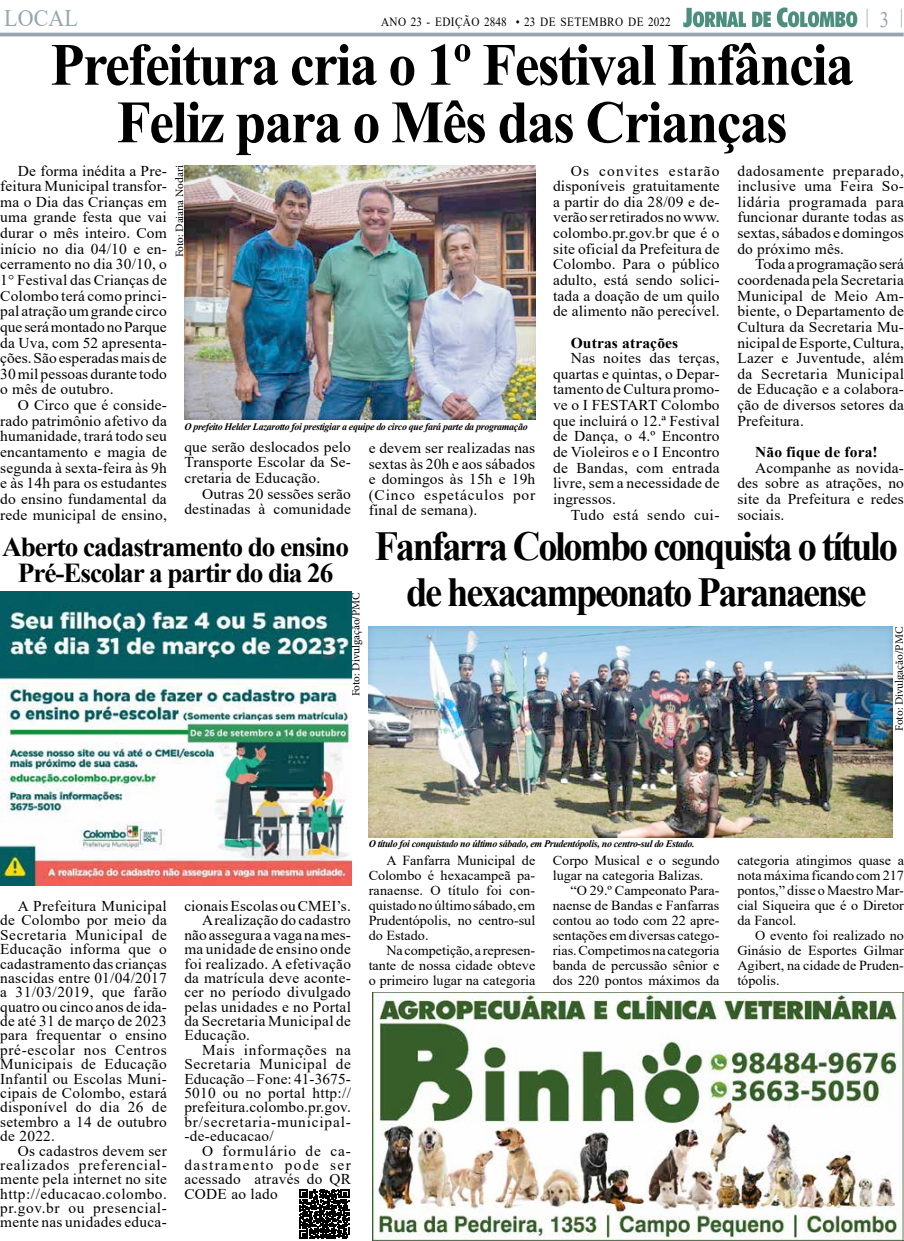
<style>
.page{position:relative;width:904px;height:1241px;background:#fff}
.page>*{position:absolute;margin:0;border:0;box-sizing:border-box;transform-origin:0 0}
.t1{font:700 60px/57.5px "Times New Roman";letter-spacing:-.03em;color:#000;text-align:center;scale:.93 1}
.t2{font:700 41.25px/46.1px "Times New Roman";letter-spacing:-.06em;color:#000;text-align:center;scale:.93 1}
.t3{font:700 27.25px/26.1px "Times New Roman";letter-spacing:-.04em;color:#000;text-align:center}
.t4{font:23.62px "Times New Roman";letter-spacing:.005em;color:#95a6b0;scale:.93 1}
.t5{font:22.12px "Times New Roman";color:#95a6b0;scale:.83 1}
.t6{font:20.12px "Times New Roman";color:#95a6b0;scale:.92 1}
.t7{font:15px/15.6px "Times New Roman";letter-spacing:.01em;color:#000;text-align:justify}
.t8{font:700 15px "Times New Roman";letter-spacing:.01em;color:#000}
.t9{font:15px "Times New Roman";letter-spacing:.055em;color:#000}
.t10{font:15px "Times New Roman";letter-spacing:.04em;color:#000}
.t11{font:15px "Times New Roman";letter-spacing:.095em;color:#000}
.t12{font:15px "Times New Roman";letter-spacing:.03em;color:#000}
.t13{font:15px "Times New Roman";letter-spacing:.045em;color:#000}
.t14{font:15px "Times New Roman";letter-spacing:.06em;color:#000}
.t15{font:13.75px/15px "Times New Roman";color:#000;text-align:justify}
.t16{font:12.5px "Times New Roman";letter-spacing:.035em;color:#000;scale:.9 1}
.t17{font:11.25px "Minion Pro";color:#000}
.t18{font:italic 700 10px "Times New Roman";letter-spacing:-.03em;color:#000}
</style>
<div class="page">
<hr style="left:0;top:33px;width:903px;height:3px;background:#95a6b0">
<svg style="left:683px;top:7px;width:174px;height:20px"></svg>
<div style="left:184px;top:164px;width:353px;height:257px;background:#fff;opacity:.75"></div>
<img style="left:0;top:592px;width:351px;height:293px">
<svg style="left:300px;top:1189px;width:49px;height:49px"></svg>
<div style="left:368px;top:625px;width:525px;height:214px;background:#fff;opacity:.75"></div>
<img style="left:372px;top:992px;width:532px;height:248px">
<h3 class="t4" style="left:4px;top:1px;width:81px">LOCAL</h3>
<h3 class="t6" style="left:865px;top:2px;width:5px">|</h3>
<h3 class="t6" style="left:899px;top:2px;width:5px">|</h3>
<h3 class="t5" style="left:879px;top:4px;width:13px">3</h3>
<p class="t16" style="left:381px;top:13px;width:323px">ANO 23 - EDIÇÃO 2848 • 23 DE SETEMBRO DE 2022</p>
<h1 class="t1" style="left:50px;top:34px;width:865px">Prefeitura cria o 1º Festival Infância<br>Feliz para o Mês das Crianças</h1>
<p class="t7" style="left:0;top:162px;width:168px;text-indent:18px">De forma inédita a Pre&shy;feitura Municipal transfor&shy;ma o Dia das Crianças em uma grande festa que vai durar o mês inteiro. Com início no dia 04/10 e en&shy;cerramento no dia 30/10, o 1° Festival das Crianças de Colombo terá como princi&shy;pal atração um grande circo que será montado no Parque da Uva, com 52 apresenta&shy;ções. São esperadas mais de 30 mil pessoas durante todo o mês de outubro.</p>
<p class="t7" style="left:0;top:396px;width:168px;text-indent:18px">O Circo que é conside&shy;rado patrimônio afetivo da humanidade, trará todo seu encantamento e magia de segunda à sexta-feira às 9h e às 14h para os estudantes do ensino fundamental da rede municipal de ensino,</p>
<p class="t17" style="left:172px;top:257px;width:94px;rotate:-90deg">Foto: Daiana Nodari</p>
<p class="t18" style="left:184px;top:419px;width:345px">O prefeito Helder Lazarotto foi prestigiar a equipe do circo que fará parte da programação</p>
<p class="t7" style="left:184px;top:438px;width:168px">que serão deslocados pelo Transporte Escolar da Se&shy;cretaria de Educação.</p>
<p class="t7" style="left:184px;top:485px;width:168px;text-align:right">Outras 20 sessões serão destinadas à comunidade</p>
<p class="t7" style="left:369px;top:439px;width:168px">e devem ser realizadas nas sextas às 20h e aos sábados e domingos às 15h e 19h (Cinco espetáculos por final de semana).</p>
<p class="t7" style="left:553px;top:162px;width:168px;text-indent:18px">Os convites estarão disponíveis gratuitamente a partir do dia 28/09 e de&shy;verão ser retirados no www. colombo.pr.gov.br que é o site oficial da Prefeitura de Colombo. Para o público adulto, está sendo solici&shy;tada a doação de um quilo de alimento não perecível.</p>
<p class="t8" style="left:570px;top:331px;width:109px">Outras atrações</p>
<p class="t7" style="left:553px;top:350px;width:168px;text-indent:18px">Nas noites das terças, quartas e quintas, o Depar&shy;tamento de Cultura promo&shy;ve o I FESTART Colombo que incluirá o 12.ª Festival de Dança, o 4.º Encontro de Violeiros e o I Encontro de Bandas, com entrada livre, sem a necessidade de ingressos.</p>
<p class="t12" style="left:570px;top:504px;width:150px">Tudo está sendo cui-</p>
<p class="t7" style="left:737px;top:162px;width:168px">dadosamente preparado, inclusive uma Feira So&shy;lidária programada para funcionar durante todas as sextas, sábados e domingos do próximo mês.</p>
<p class="t7" style="left:737px;top:256px;width:168px;text-indent:18px">Toda a programação será coordenada pela Secretaria Municipal de Meio Am&shy;biente, o Departamento de Cultura da Secretaria Mu&shy;nicipal de Esporte, Cultura, Lazer e Juventude, além da Secretaria Municipal de Educação e a colabora&shy;ção de diversos setores da Prefeitura.</p>
<p class="t8" style="left:755px;top:441px;width:124px">Não fique de fora!</p>
<p class="t7" style="left:737px;top:459px;width:168px;text-indent:18px">Acompanhe as novida&shy;des sobre as atrações, no site da Prefeitura e redes sociais.</p>
<h3 class="t3" style="left:2px;top:533px;width:348px">Aberto cadastramento do ensino<br>Pré-Escolar a partir do dia 26</h3>
<p class="t17" style="left:348px;top:696px;width:105px;rotate:-90deg">Foto: Divulgação/PMC</p>
<h2 class="t2" style="left:375px;top:522px;width:564px">Fanfarra Colombo conquista o título de hexacampeonato Paranaense</h2>
<p class="t17" style="left:891px;top:730px;width:105px;rotate:-90deg">Foto: Divulgação/PMC</p>
<p class="t7" style="left:0;top:898px;width:168px;line-height:14.4px;text-indent:18px">A Prefeitura Municipal de Colombo por meio da Secretaria Municipal de Educação informa que o cadastramento das crianças nascidas entre 01/04/2017 a 31/03/2019, que farão quatro ou cinco anos de ida&shy;de até 31 de março de 2023 para frequentar o ensino pré-escolar nos Centros Municipais de Educação Infantil ou Escolas Muni&shy;cipais de Colombo, estará disponível do dia 26 de setembro a 14 de outubro de 2022.</p>
<p class="t7" style="left:0;top:1142px;width:168px;line-height:14.4px;text-indent:18px">Os cadastros devem ser realizados preferencial&shy;mente pela internet no site http://educacao.colombo. pr.gov.br ou presencial&shy;mente nas unidades educa-</p>
<p class="t7" style="left:184px;top:897px;width:168px">cionais Escolas ou CMEI’s.</p>
<p class="t7" style="left:202px;top:911px;width:150px">A realização do cadastro</p>
<p class="t7" style="left:184px;top:926px;width:168px">não assegura a vaga na mes-</p>
<p class="t7" style="left:184px;top:940px;width:168px">ma unidade de ensino onde</p>
<p class="t7" style="left:184px;top:955px;width:168px">foi realizado. A efetivação</p>
<p class="t7" style="left:184px;top:969px;width:168px">da matrícula deve aconte-</p>
<p class="t7" style="left:184px;top:983px;width:168px">cer no período divulgado</p>
<p class="t7" style="left:184px;top:998px;width:168px">pelas unidades e no Portal</p>
<p class="t7" style="left:184px;top:1012px;width:168px">da Secretaria Municipal de</p>
<p class="t7" style="left:184px;top:1026px;width:67px">Educação.</p>
<p class="t13" style="left:202px;top:1039px;width:150px">Mais informações na</p>
<p class="t10" style="left:184px;top:1053px;width:168px">Secretaria Municipal de</p>
<p class="t7" style="left:184px;top:1070px;width:168px">Educação – Fone: 41-3675-</p>
<p class="t7" style="left:184px;top:1084px;width:168px">5010 ou no portal http://</p>
<p class="t7" style="left:184px;top:1098px;width:168px">prefeitura.colombo.pr.gov.</p>
<p class="t9" style="left:184px;top:1110px;width:168px">br/secretaria-municipal-</p>
<p class="t7" style="left:184px;top:1127px;width:91px">-de-educacao/</p>
<p class="t14" style="left:202px;top:1139px;width:150px">O formulário de ca-</p>
<p class="t11" style="left:184px;top:1154px;width:168px">dastramento pode ser</p>
<p class="t7" style="left:184px;top:1170px;width:168px">acessado através do QR</p>
<p class="t7" style="left:184px;top:1185px;width:95px">CODE ao lado</p>
<p class="t18" style="left:369px;top:836px;width:327px">O título foi conquistado no último sábado, em Prudentópolis, no centro-sul do Estado.</p>
<p class="t15" style="left:369px;top:852px;width:168px;text-indent:18px">A Fanfarra Municipal de Colombo é hexacampeã pa&shy;ranaense. O título foi con&shy;quistado no último sábado, em Prudentópolis, no centro-sul do Estado.</p>
<p class="t15" style="left:369px;top:942px;width:168px;text-indent:18px">Na competição, a represen&shy;tante de nossa cidade obteve o primeiro lugar na categoria</p>
<p class="t15" style="left:553px;top:852px;width:168px">Corpo Musical e o segundo lugar na categoria Balizas.</p>
<p class="t15" style="left:553px;top:882px;width:168px;text-indent:18px">“O 29.º Campeonato Para&shy;naense de Bandas e Fanfarras contou ao todo com 22 apre&shy;sentações em diversas catego&shy;rias. Competimos na categoria banda de percussão sênior e dos 220 pontos máximos da</p>
<p class="t15" style="left:737px;top:852px;width:168px">categoria atingimos quase a nota máxima ficando com 217 pontos,” disse o Maestro Mar&shy;cial Siqueira que é o Diretor da Fancol.</p>
<p class="t15" style="left:737px;top:927px;width:168px;text-indent:18px">O evento foi realizado no Ginásio de Esportes Gilmar Agibert, na cidade de Pruden&shy;tópolis.</p>
</div>
